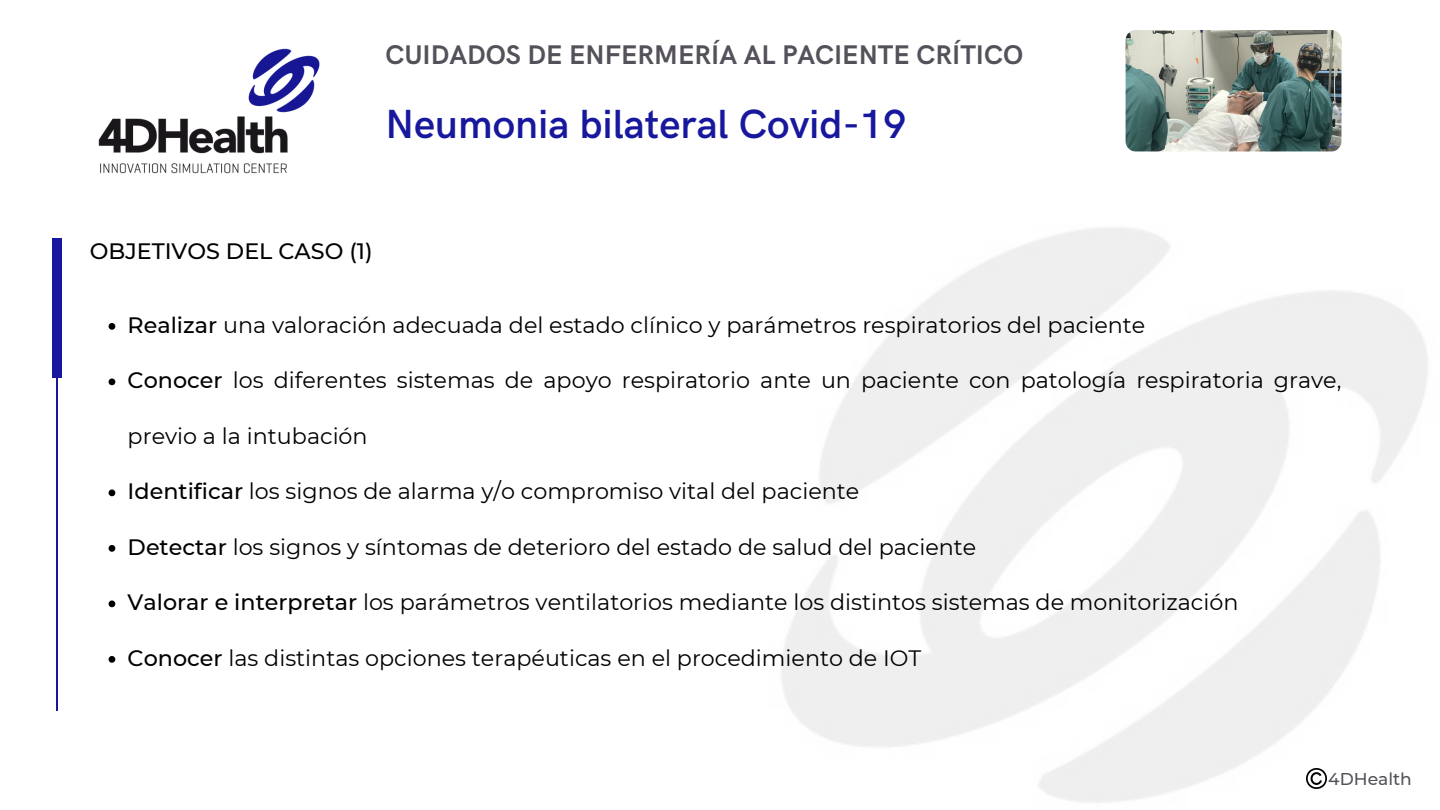
<style>
.page{position:relative;width:1440px;height:810px;background:#fff}
.page>*{position:absolute;margin:0;border:0;box-sizing:border-box;transform-origin:0 0}
.t1{font:600 40.8px "HK Grotesk";color:#18189e}
.t2{font:700 27.1px "HK Grotesk";color:#55515a}
.t3{font:22.3px "Montserrat";color:#000}
.t4{font:500 22.3px "Montserrat";color:#000}
.t5{font:500 17.1px "Montserrat";color:#55515a}
.s1{font-weight:500}
</style>
<div class="page">
<img style="left:98px;top:48px;width:222px;height:126px">
<img style="left:1126px;top:30px;width:215px;height:121px;border-radius:10px">
<div style="left:52px;top:238px;width:9px;height:140px;background:#18189e"></div>
<hr style="left:56px;top:238px;width:1px;height:473px;background:#18189e">
<img style="left:781px;top:228px;width:647px;height:575px">
<img style="left:1306px;top:769px;width:20px;height:20px">
<svg style="left:109px;top:323px;width:6px;height:7px"></svg>
<svg style="left:109px;top:378px;width:6px;height:7px"></svg>
<svg style="left:109px;top:489px;width:6px;height:7px"></svg>
<svg style="left:109px;top:545px;width:6px;height:7px"></svg>
<svg style="left:109px;top:600px;width:6px;height:7px"></svg>
<svg style="left:109px;top:656px;width:6px;height:7px"></svg>
<h2 class="t2" style="left:385px;top:40px;width:639px">CUIDADOS DE ENFERMERÍA AL PACIENTE CRÍTICO</h2>
<p class="t1" style="left:385px;top:102px;width:523px">Neumonia bilateral Covid-19</p>
<p class="t4" style="left:90px;top:238px;width:284px">OBJETIVOS DEL CASO (1)</p>
<p class="t3" style="left:128px;top:311px;width:1019px"><span class="s1">Realizar</span> una valoración adecuada del estado clínico y parámetros respiratorios del paciente</p>
<h3 class="t3" style="left:128px;top:367px;width:1215px"><span class="s1">Conocer</span> los diferentes sistemas de apoyo respiratorio ante un paciente con patología respiratoria grave,</h3>
<h3 class="t3" style="left:128px;top:422px;width:242px">previo a la intubación</h3>
<p class="t3" style="left:128px;top:478px;width:733px"><span class="s1">Identificar</span> los signos de alarma y/o compromiso vital del paciente</p>
<p class="t3" style="left:128px;top:533px;width:850px"><span class="s1">Detectar</span> los signos y síntomas de deterioro del estado de salud del paciente</p>
<p class="t3" style="left:128px;top:589px;width:1112px"><span class="s1">Valorar e interpretar</span> los parámetros ventilatorios mediante los distintos sistemas de monitorización</p>
<p class="t3" style="left:128px;top:644px;width:795px"><span class="s1">Conocer</span> las distintas opciones terapéuticas en el procedimiento de IOT</p>
<p class="t5" style="left:1328px;top:769px;width:85px">4DHealth</p>
</div>
